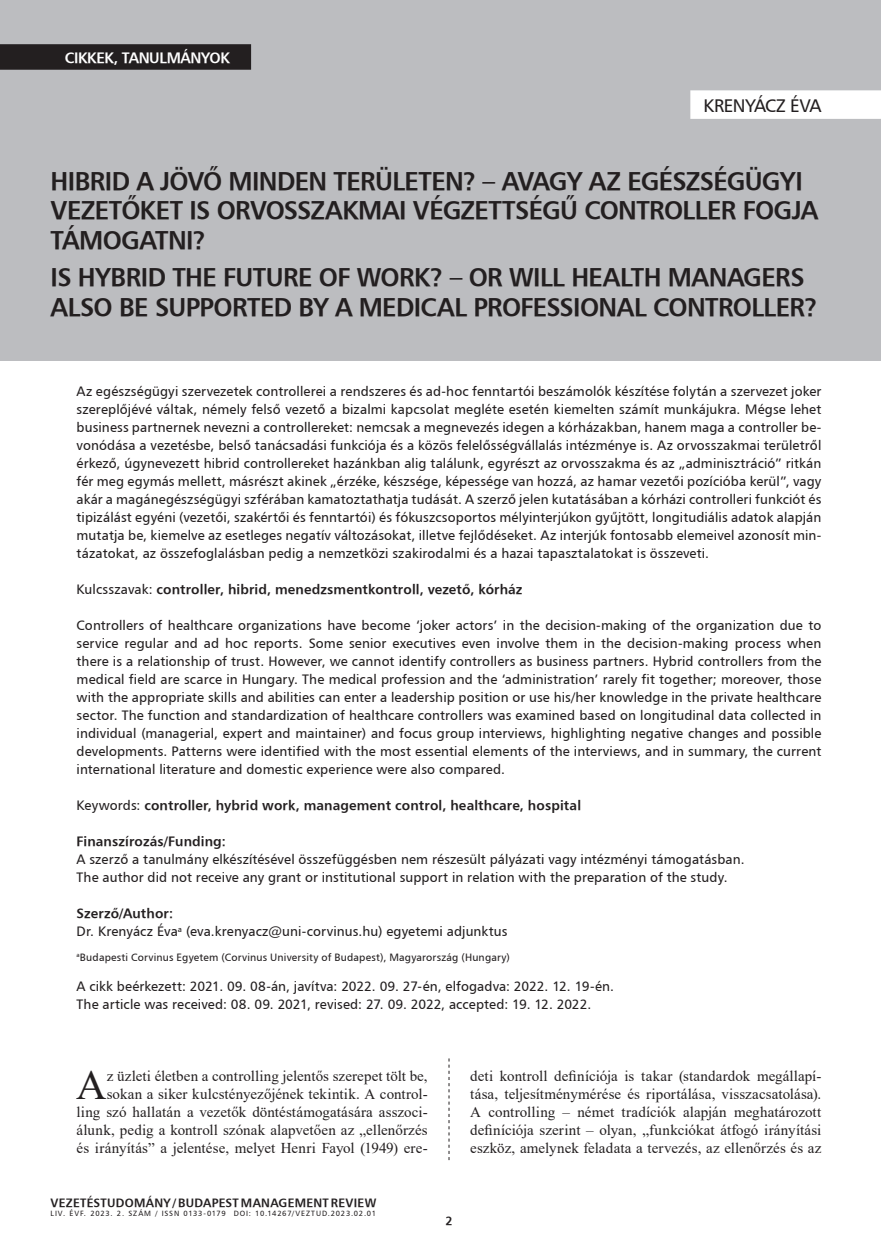
<style>
.page{position:relative;width:881px;height:1255px;background:#fff}
.page>*{position:absolute;margin:0;border:0;box-sizing:border-box;transform-origin:0 0}
.Iniciálé{font:42.15px "Times New Roman";color:#231f20}
.kenyérszöveg_opcioná{font:25.5px/29.2px "H Humanist 777 BT Bold";letter-spacing:-.025em;color:#231f20}
.kenyérszöveg_opcioná-2{font:18px "H Humanist 777 BT";letter-spacing:-.025em;color:#231f20}
.Iniciálé-2{font:15px/18px "Times New Roman";letter-spacing:.005em;color:#231f20;text-align:right}
.t1{font:15px "H Humanist 777 BT Bold";letter-spacing:-.025em;color:#fff}
.Kezdő_oldal_bevezető{font:13.5px/18px "H Humanist 777 BT";letter-spacing:.005em;color:#231f20;text-align:justify}
.Kezdő_oldal_bevezető-2{font:13.5px "H Humanist 777 BT Bold";letter-spacing:.01em;color:#231f20}
.t2{font:12px "H Humanist 777 BT Bold";letter-spacing:.02em;color:#231f20}
.Lábjegyzet{font:10.5px "H Humanist 777 BT";letter-spacing:.015em;color:#231f20}
.t3{font:7.5px "H Humanist 777 BT";letter-spacing:.105em;color:#231f20}
.s1{font-family:"H Humanist 777 BT"}
</style>
<div class="page">
<div style="left:0;top:0;width:880px;height:360px;background:#bcbdc0"></div>
<div style="left:0;top:44px;width:251px;height:26px;background:#231f20"></div>
<svg style="left:448px;top:1058px;width:1px;height:102px"></svg>
<div style="left:690px;top:90px;width:190px;height:29px;background:#fff"></div>
<p class="t1" style="left:65px;top:49px;width:166px">CIKKEK, TANULMÁNYOK</p>
<p class="kenyérszöveg_opcioná-2" style="left:703px;top:94px;width:119px">KRENYÁCZ ÉVA</p>
<p class="kenyérszöveg_opcioná" style="left:51px;top:166px;width:768px">HIBRID A JÖVŐ MINDEN TERÜLETEN? – AVAGY AZ EGÉSZSÉGÜGYI<br>VEZETŐKET IS ORVOSSZAKMAI VÉGZETTSÉGŰ CONTROLLER FOGJA<br>TÁMOGATNI?</p>
<p class="kenyérszöveg_opcioná" style="left:51px;top:262px;width:768px">IS HYBRID THE FUTURE OF WORK? – OR WILL HEALTH MANAGERS<br>ALSO BE SUPPORTED BY A MEDICAL PROFESSIONAL CONTROLLER?</p>
<p class="Kezdő_oldal_bevezető" style="left:77px;top:382px;width:746px">Az egészségügyi szervezetek controllerei a rendszeres és ad-hoc fenntartói beszámolók készítése folytán a szervezet joker szereplőjévé váltak, némely felső vezető a bizalmi kapcsolat megléte esetén kiemelten számít munkájukra. Mégse lehet business partnernek nevezni a controllereket: nemcsak a megnevezés idegen a kórházakban, hanem maga a controller be&shy;vonódása a vezetésbe, belső tanácsadási funkciója és a közös felelősségvállalás intézménye is. Az orvosszakmai területről érkező, úgynevezett hibrid controllereket hazánkban alig találunk, egyrészt az orvosszakma és az „adminisztráció” ritkán fér meg egymás mellett, másrészt akinek „érzéke, készsége, képessége van hozzá, az hamar vezetői pozícióba kerül”, vagy akár a magánegészségügyi szférában kamatoztathatja tudását. A szerző jelen kutatásában a kórházi controlleri funkciót és tipizálást egyéni (vezetői, szakértői és fenntartói) és fókuszcsoportos mélyinterjúkon gyűjtött, longitudiális adatok alapján mutatja be, kiemelve az esetleges negatív változásokat, illetve fejlődéseket. Az interjúk fontosabb elemeivel azonosít min&shy;tázatokat, az összefoglalásban pedig a nemzetközi szakirodalmi és a hazai tapasztalatokat is összeveti.</p>
<p class="Kezdő_oldal_bevezető-2" style="left:77px;top:581px;width:447px"><span class="s1">Kulcsszavak:</span> controller, hibrid, menedzsmentkontroll, vezető, kórház</p>
<p class="Kezdő_oldal_bevezető" style="left:77px;top:616px;width:746px">Controllers of healthcare organizations have become ‘joker actors’ in the decision-making of the organization due to service regular and ad hoc reports. Some senior executives even involve them in the decision-making process when there is a relationship of trust. However, we cannot identify controllers as business partners. Hybrid controllers from the medical field are scarce in Hungary. The medical profession and the ‘administration’ rarely fit together; moreover, those with the appropriate skills and abilities can enter a leadership position or use his/her knowledge in the private healthcare sector. The function and standardization of healthcare controllers was examined based on longitudinal data collected in individual (managerial, expert and maintainer) and focus group interviews, highlighting negative changes and possible developments. Patterns were identified with the most essential elements of the interviews, and in summary, the current international literature and domestic experience were also compared.</p>
<p class="Kezdő_oldal_bevezető-2" style="left:77px;top:797px;width:506px"><span class="s1">Keywords:</span> controller, hybrid work, management control, healthcare, hospital</p>
<p class="Kezdő_oldal_bevezető-2" style="left:77px;top:833px;width:151px">Finanszírozás/Funding:</p>
<p class="Kezdő_oldal_bevezető" style="left:77px;top:850px;width:669px">A szerző a tanulmány elkészítésével összefüggésben nem részesült pályázati vagy intézményi támogatásban.</p>
<p class="Kezdő_oldal_bevezető" style="left:77px;top:868px;width:652px">The author did not receive any grant or institutional support in relation with the preparation of the study.</p>
<p class="Kezdő_oldal_bevezető-2" style="left:77px;top:905px;width:98px">Szerző/Author:</p>
<p class="Kezdő_oldal_bevezető" style="left:77px;top:922px;width:432px">Dr. Krenyácz Éva<sup>a</sup> (eva.krenyacz@uni-corvinus.hu) egyetemi adjunktus</p>
<p class="Lábjegyzet" style="left:77px;top:950px;width:434px"><sup>a</sup>Budapesti Corvinus Egyetem (Corvinus University of Budapest), Magyarország (Hungary)</p>
<p class="Kezdő_oldal_bevezető" style="left:77px;top:976px;width:538px">A cikk beérkezett: 2021. 09. 08-án, javítva: 2022. 09. 27-én, elfogadva: 2022. 12. 19-én.</p>
<p class="Kezdő_oldal_bevezető" style="left:77px;top:994px;width:516px">The article was received: 08. 09. 2021, revised: 27. 09. 2022, accepted: 19. 12. 2022.</p>
<p class="Iniciálé-2" style="left:77px;top:1066px;width:352px">z üzleti életben a controlling jelentős szerepet tölt be, sokan a siker kulcstényezőjének tekintik. A control-<br>ling szó hallatán a vezetők döntéstámogatására asszoci&shy;álunk, pedig a kontroll szónak alapvetően az „ellenőrzés és irányítás” a jelentése, melyet Henri Fayol (1949) ere-</p>
<p class="Iniciálé-2" style="left:470px;top:1066px;width:352px;text-align:justify">deti kontroll definíciója is takar (standardok megállapí&shy;tása, teljesítménymérése és riportálása, visszacsatolása).<br>A controlling – német tradíciók alapján meghatározott definíciója szerint – olyan, „funkciókat átfogó irányítási eszköz, amelynek feladata a tervezés, az ellenőrzés és az</p>
<p class="Iniciálé" style="left:76px;top:1054px;width:32px">A</p>
<p class="t2" style="left:51px;top:1194px;width:327px">VEZETÉSTUDOMÁNY / BUDAPEST MANAGEMENT REVIEW</p>
<p class="t3" style="left:51px;top:1208px;width:327px">LIV. ÉVF. 2023. 2. SZÁM / ISSN 0133-0179 DOI: 10.14267/VEZTUD.2023.02.01</p>
<p class="t2" style="left:445px;top:1212px;width:9px">2</p>
</div>
